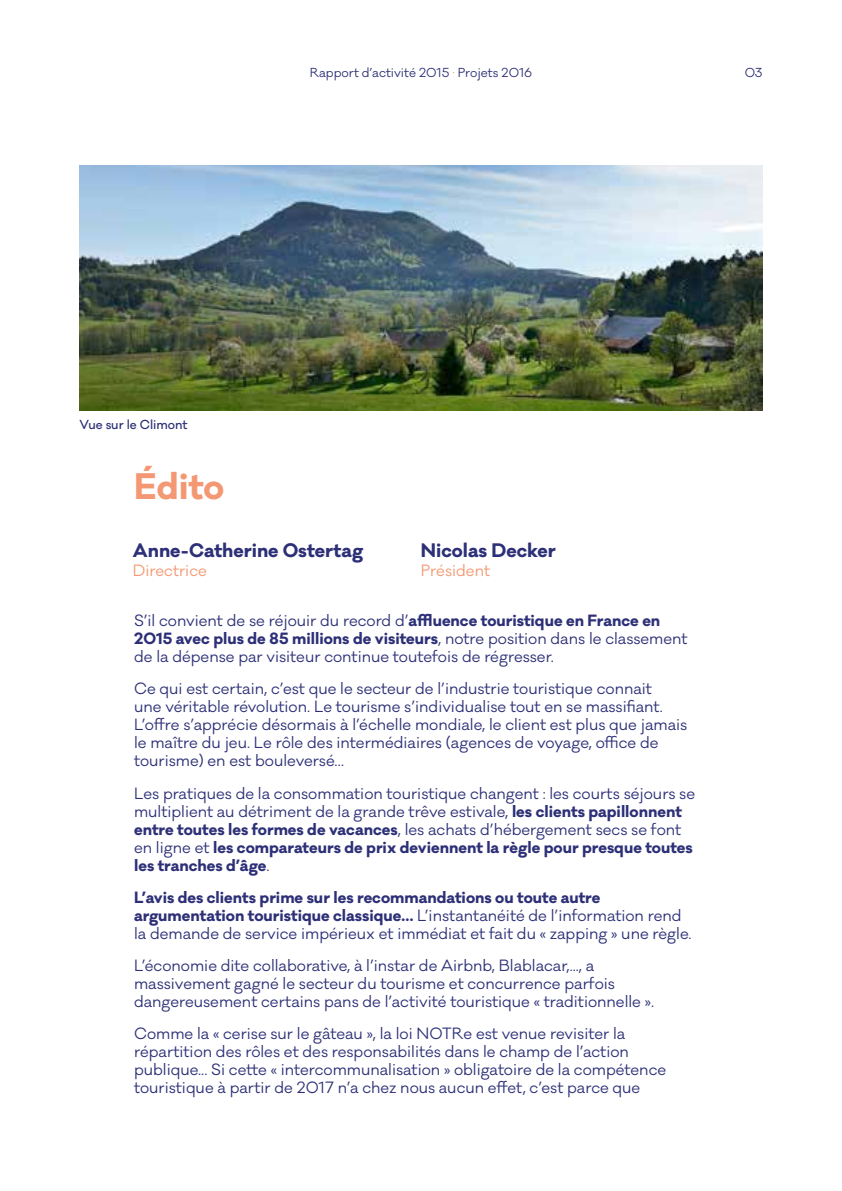
<style>
.page{position:relative;width:842px;height:1191px;background:#fff}
.page>*{position:absolute;margin:0;border:0;box-sizing:border-box;transform-origin:0 0}
.t1{font:700 34px "Galano Classic";color:#f39872}
.t2{font:700 18px "Galano Classic";color:#2d3077}
.t3{font:15px/18px "Galano Classic";color:#2d3077}
.t4{font:15px "Galano Classic";color:#f39872}
.t5{font:12px "Galano Classic";color:#2d3077}
.t6{font:500 12px "Galano Classic";color:#2d3077}
.s1{color:#f39872}
.s2{font-weight:700}
</style>
<div class="page">
<img style="left:79px;top:166px;width:684px;height:244px">
<p class="t5" style="left:310px;top:65px;width:224px">Rapport d’activité 2015 <span class="s1">·</span> Projets 2016</p>
<p class="t5" style="left:745px;top:65px;width:19px">03</p>
<p class="t6" style="left:79px;top:416px;width:110px">Vue sur le Climont</p>
<h1 class="t1" style="left:134px;top:463px;width:91px">Édito</h1>
<p class="t2" style="left:133px;top:538px;width:232px">Anne-Catherine Ostertag</p>
<p class="t4" style="left:133px;top:561px;width:75px">Directrice</p>
<p class="t2" style="left:421px;top:538px;width:136px">Nicolas Decker</p>
<p class="t4" style="left:421px;top:561px;width:71px">Président</p>
<p class="t3" style="left:134px;top:612px;width:555px">S’il convient de se réjouir du record d’<span class="s2">affluence touristique en France en<br>2015 avec plus de 85 millions de visiteurs</span>, notre position dans le classement de la dépense par visiteur continue toutefois de régresser.</p>
<p class="t3" style="left:134px;top:680px;width:555px">Ce qui est certain, c’est que le secteur de l’industrie touristique connait<br>une véritable révolution. Le tourisme s’individualise tout en se massifiant.<br>L’offre s’apprécie désormais à l’échelle mondiale, le client est plus que jamais le maître du jeu. Le rôle des intermédiaires (agences de voyage, office de tourisme) en est bouleversé…</p>
<p class="t3" style="left:134px;top:784px;width:562px">Les pratiques de la consommation touristique changent : les courts séjours se multiplient au détriment de la grande trêve estivale, <span class="s2">les clients papillonnent entre toutes les formes de vacances</span>, les achats d’hébergement secs se font en ligne et <span class="s2">les comparateurs de prix deviennent la règle pour presque toutes les tranches d’âge</span>.</p>
<p class="t3" style="left:134px;top:888px;width:559px"><span class="s2">L’avis des clients prime sur les recommandations ou toute autre argumentation touristique classique…</span> L’instantanéité de l’information rend la demande de service impérieux et immédiat et fait du « zapping » une règle.</p>
<p class="t3" style="left:134px;top:956px;width:521px">L’économie dite collaborative, à l’instar de Airbnb, Blablacar,..., a massivement gagné le secteur du tourisme et concurrence parfois dangereusement certains pans de l’activité touristique « traditionnelle ».</p>
<p class="t3" style="left:134px;top:1024px;width:534px">Comme la « cerise sur le gâteau », la loi NOTRe est venue revisiter la répartition des rôles et des responsabilités dans le champ de l’action publique... Si cette « intercommunalisation » obligatoire de la compétence touristique à partir de 2017 n’a chez nous aucun effet, c’est parce que</p>
</div>
